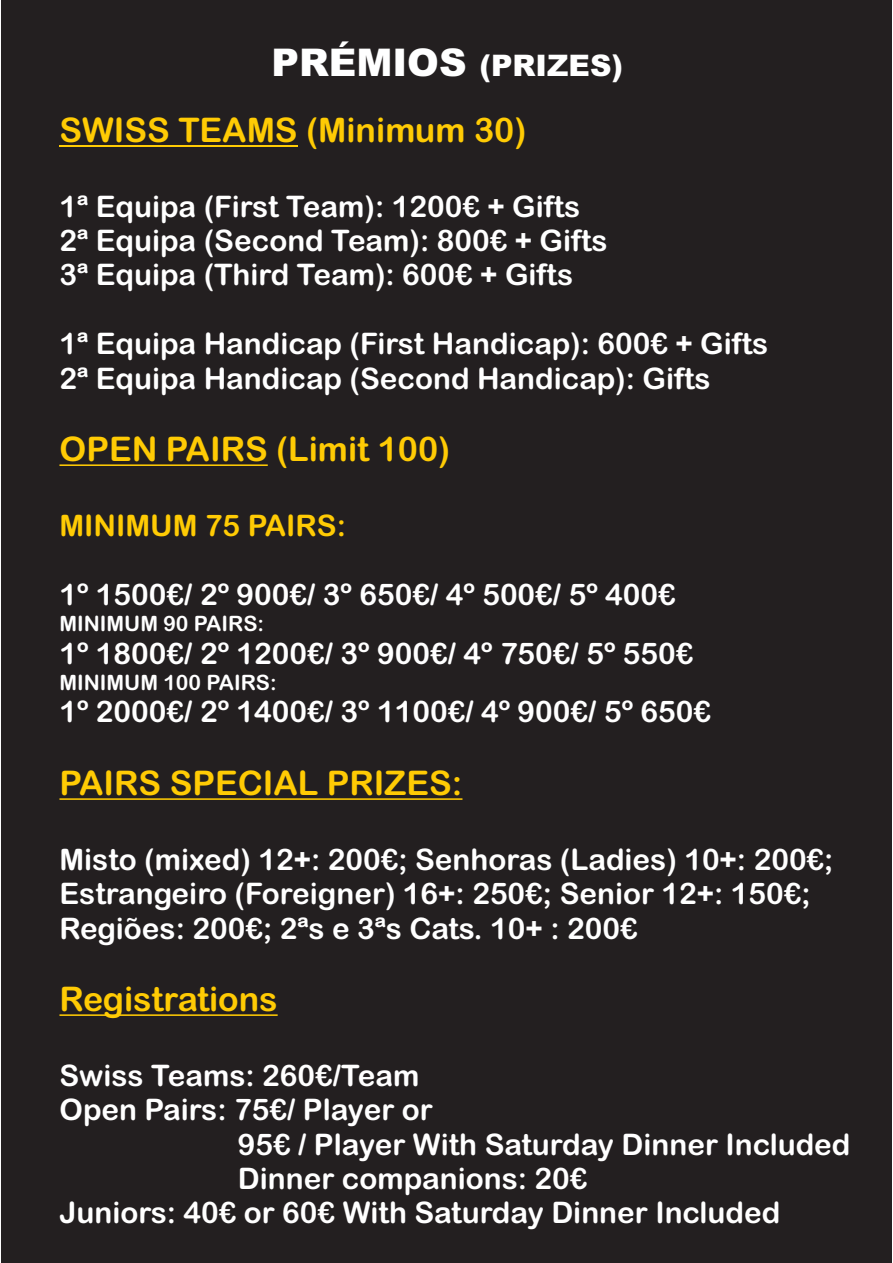
<style>
.page{position:relative;width:893px;height:1263px;background:#fff}
.page>*{position:absolute;margin:0;border:0;box-sizing:border-box;transform-origin:0 0}
.t1{font:33.9px "Arial Rounded MT Bold";color:#ffcb04}
.t2{font:29.7px/34.3px "Arial Rounded MT Bold";color:#fff}
.t3{font:900 29.7px "Arial";color:#fff}
.t4{font:29.7px "Arial Rounded MT Bold";color:#ffcb04}
.t5{font:21.15px "Arial Rounded MT Bold";color:#fff}
.s1{font-size:38.25px}
</style>
<div class="page">
<div style="left:1px;top:0;width:890px;height:1263px;background:#231f20"></div>
<hr style="left:59px;top:145px;width:238px;height:2px;background:#ffcb04">
<hr style="left:59px;top:464px;width:209px;height:2px;background:#ffcb04">
<hr style="left:59px;top:798px;width:403px;height:2px;background:#ffcb04">
<hr style="left:59px;top:1014px;width:219px;height:2px;background:#ffcb04">
<p class="t3" style="left:271px;top:55px;width:353px"><span class="s1">PRÉMIOS</span> (PRIZES)</p>
<p class="t1" style="left:59px;top:118px;width:468px">SWISS TEAMS (Minimum 30)</p>
<p class="t2" style="left:59px;top:192px;width:549px">1ª Equipa (First Team): 1200€ + Gifts<br>2ª Equipa (Second Team): 800€ + Gifts<br>3ª Equipa (Third Team): 600€ + Gifts</p>
<p class="t2" style="left:59px;top:329px;width:710px">1ª Equipa Handicap (First Handicap): 600€ + Gifts<br>2ª Equipa Handicap (Second Handicap): Gifts</p>
<p class="t1" style="left:59px;top:437px;width:392px">OPEN PAIRS (Limit 100)</p>
<p class="t4" style="left:59px;top:514px;width:288px">MINIMUM 75 PAIRS:</p>
<p class="t2" style="left:59px;top:580px;width:618px">1º 1500€/ 2º 900€/ 3º 650€/ 4º 500€/ 5º 400€</p>
<p class="t5" style="left:59px;top:616px;width:206px">MINIMUM 90 PAIRS:</p>
<p class="t2" style="left:59px;top:639px;width:635px">1º 1800€/ 2º 1200€/ 3º 900€/ 4º 750€/ 5º 550€</p>
<p class="t5" style="left:59px;top:675px;width:219px">MINIMUM 100 PAIRS:</p>
<p class="t2" style="left:59px;top:698px;width:653px">1º 2000€/ 2º 1400€/ 3º 1100€/ 4º 900€/ 5º 650€</p>
<p class="t1" style="left:59px;top:771px;width:404px">PAIRS SPECIAL PRIZES:</p>
<p class="t2" style="left:59px;top:845px;width:775px">Misto (mixed) 12+: 200€; Senhoras (Ladies) 10+: 200€;<br>Estrangeiro (Foreigner) 16+: 250€; Senior 12+: 150€;<br>Regiões: 200€; 2ªs e 3ªs Cats. 10+ : 200€</p>
<p class="t1" style="left:59px;top:987px;width:220px">Registrations</p>
<p class="t2" style="left:59px;top:1061px;width:361px">Swiss Teams: 260€/Team</p>
<p class="t2" style="left:59px;top:1095px;width:375px">Open Pairs: 75€/ Player or</p>
<p class="t2" style="left:238px;top:1130px;width:614px">95€ / Player With Saturday Dinner Included</p>
<p class="t2" style="left:238px;top:1164px;width:351px">Dinner companions: 20€</p>
<p class="t2" style="left:59px;top:1198px;width:722px">Juniors: 40€ or 60€ With Saturday Dinner Included</p>
</div>
